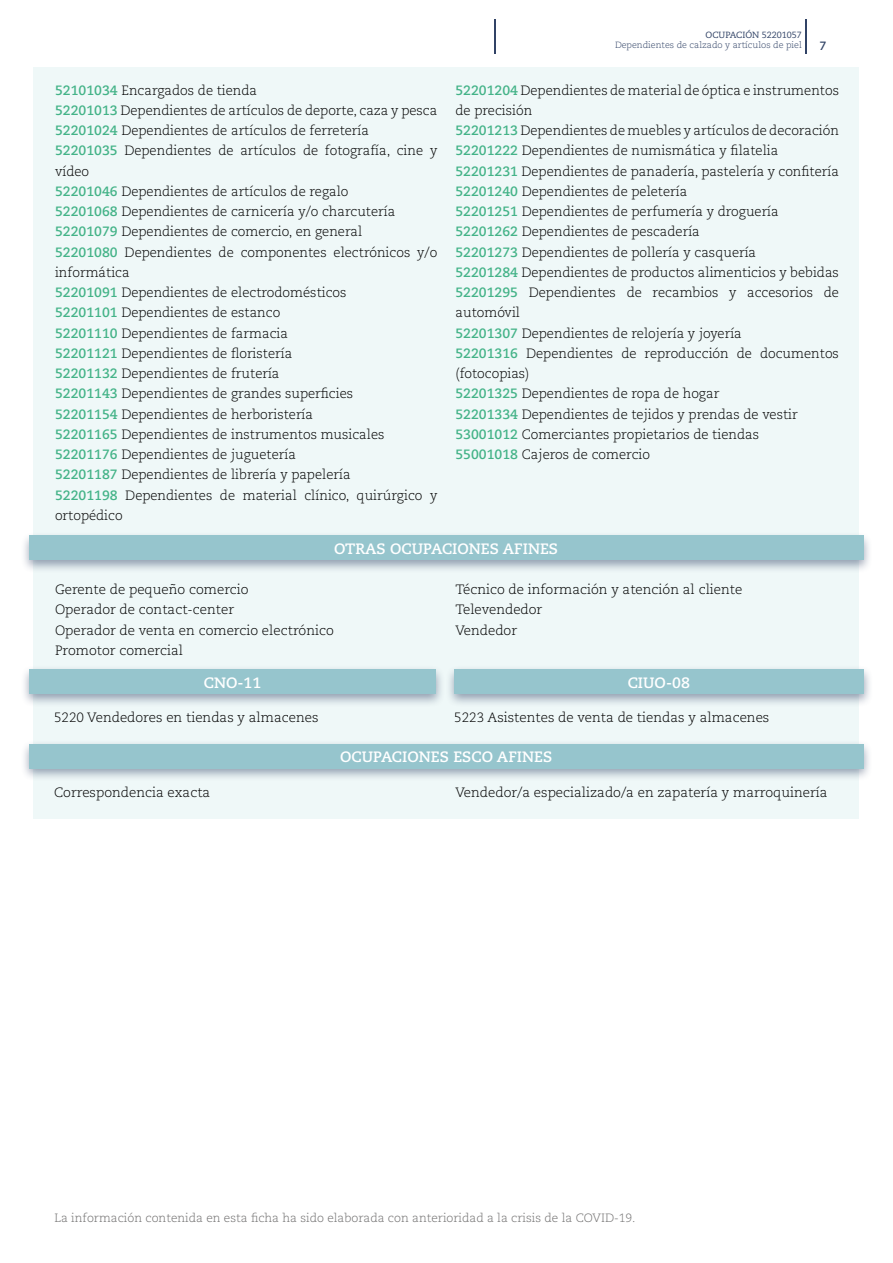
<style>
.page{position:relative;width:893px;height:1263px;background:#fff}
.page>*{position:absolute;margin:0;border:0;box-sizing:border-box;transform-origin:0 0}
.t1{font:700 15px "Caecilia LT Std";color:#fff}
.t2{font:300 13.5px/20.2px "Caecilia LT Std";color:#000}
.t3{font:300 12px "Caecilia LT Std";color:#706f6f}
.t4{font:700 12px "Caecilia LT Std";color:#314366}
.t5{font:300 9px "Caecilia LT Std";color:#314366}
.t6{font:9px "Caecilia LT Std";color:#314366}
.s1{font-weight:700;color:#44b388}
</style>
<div class="page">
<hr style="left:805px;top:20px;width:1px;height:34px;background:#314366">
<hr style="left:495px;top:20px;width:1px;height:34px;background:#314366">
<div style="left:34px;top:68px;width:825px;height:750px;background:#eff8f8"></div>
<div style="left:20px;top:739px;width:853px;height:43px;background:#314366;opacity:.5"></div>
<div style="left:29px;top:744px;width:835px;height:24px;background:#96c5cd"></div>
<div style="left:20px;top:665px;width:425px;height:42px;background:#314366;opacity:.5"></div>
<div style="left:29px;top:670px;width:407px;height:24px;background:#96c5cd"></div>
<div style="left:445px;top:665px;width:428px;height:42px;background:#314366;opacity:.5"></div>
<div style="left:454px;top:670px;width:410px;height:24px;background:#96c5cd"></div>
<div style="left:20px;top:531px;width:853px;height:42px;background:#314366;opacity:.5"></div>
<div style="left:29px;top:536px;width:835px;height:24px;background:#96c5cd"></div>
<p class="t6" style="left:706px;top:29px;width:98px">OCUPACIÓN 52201057</p>
<p class="t5" style="left:615px;top:40px;width:188px">Dependientes de calzado y artículos de piel</p>
<p class="t4" style="left:819px;top:39px;width:9px">7</p>
<p class="t2" style="left:55px;top:80px;width:384px"><span class="s1">52101034</span> Encargados de tienda<br><span class="s1">52201013</span> Dependientes de artículos de deporte, caza y pesca <span class="s1">52201024</span> Dependientes de artículos de ferretería<br><span class="s1">52201035</span> Dependientes de artículos de fotografía, cine y vídeo<br><span class="s1">52201046</span> Dependientes de artículos de regalo<br><span class="s1">52201068</span> Dependientes de carnicería y/o charcutería <span class="s1">52201079</span> Dependientes de comercio, en general<br><span class="s1">52201080</span> Dependientes de componentes electrónicos y/o informática<br><span class="s1">52201091</span> Dependientes de electrodomésticos<br><span class="s1">52201101</span> Dependientes de estanco<br><span class="s1">52201110</span> Dependientes de farmacia<br><span class="s1">52201121</span> Dependientes de floristería<br><span class="s1">52201132</span> Dependientes de frutería<br><span class="s1">52201143</span> Dependientes de grandes superficies<br><span class="s1">52201154</span> Dependientes de herboristería<br><span class="s1">52201165</span> Dependientes de instrumentos musicales <span class="s1">52201176</span> Dependientes de juguetería<br><span class="s1">52201187</span> Dependientes de librería y papelería<br><span class="s1">52201198</span> Dependientes de material clínico, quirúrgico y ortopédico</p>
<p class="t2" style="left:455px;top:80px;width:385px"><span class="s1">52201204</span> Dependientes de material de óptica e instrumentos de precisión<br><span class="s1">52201213</span> Dependientes de muebles y artículos de decoración <span class="s1">52201222</span> Dependientes de numismática y filatelia <span class="s1">52201231</span> Dependientes de panadería, pastelería y confitería <span class="s1">52201240</span> Dependientes de peletería<br><span class="s1">52201251</span> Dependientes de perfumería y droguería <span class="s1">52201262</span> Dependientes de pescadería<br><span class="s1">52201273</span> Dependientes de pollería y casquería<br><span class="s1">52201284</span> Dependientes de productos alimenticios y bebidas <span class="s1">52201295</span> Dependientes de recambios y accesorios de automóvil<br><span class="s1">52201307</span> Dependientes de relojería y joyería<br><span class="s1">52201316</span> Dependientes de reproducción de documentos (fotocopias)<br><span class="s1">52201325</span> Dependientes de ropa de hogar<br><span class="s1">52201334</span> Dependientes de tejidos y prendas de vestir <span class="s1">53001012</span> Comerciantes propietarios de tiendas<br><span class="s1">55001018</span> Cajeros de comercio</p>
<p class="t1" style="left:334px;top:540px;width:225px">OTRAS OCUPACIONES AFINES</p>
<p class="t2" style="left:55px;top:580px;width:280px">Gerente de pequeño comercio<br>Operador de contact-center<br>Operador de venta en comercio electrónico<br>Promotor comercial</p>
<p class="t2" style="left:455px;top:580px;width:289px">Técnico de información y atención al cliente<br>Televendedor<br>Vendedor</p>
<p class="t1" style="left:204px;top:673px;width:59px">CNO-11</p>
<p class="t1" style="left:628px;top:673px;width:64px">CIUO-08</p>
<p class="t2" style="left:54px;top:708px;width:266px">5220 Vendedores en tiendas y almacenes</p>
<p class="t2" style="left:54px;top:782px;width:158px">Correspondencia exacta</p>
<p class="t2" style="left:454px;top:708px;width:317px">5223 Asistentes de venta de tiendas y almacenes</p>
<p class="t1" style="left:340px;top:747px;width:214px">OCUPACIONES ESCO AFINES</p>
<p class="t2" style="left:455px;top:782px;width:374px">Vendedor/a especializado/a en zapatería y marroquinería</p>
<p class="t3" style="left:54px;top:1211px;width:583px">La información contenida en esta ficha ha sido elaborada con anterioridad a la crisis de la COVID-19.</p>
</div>
